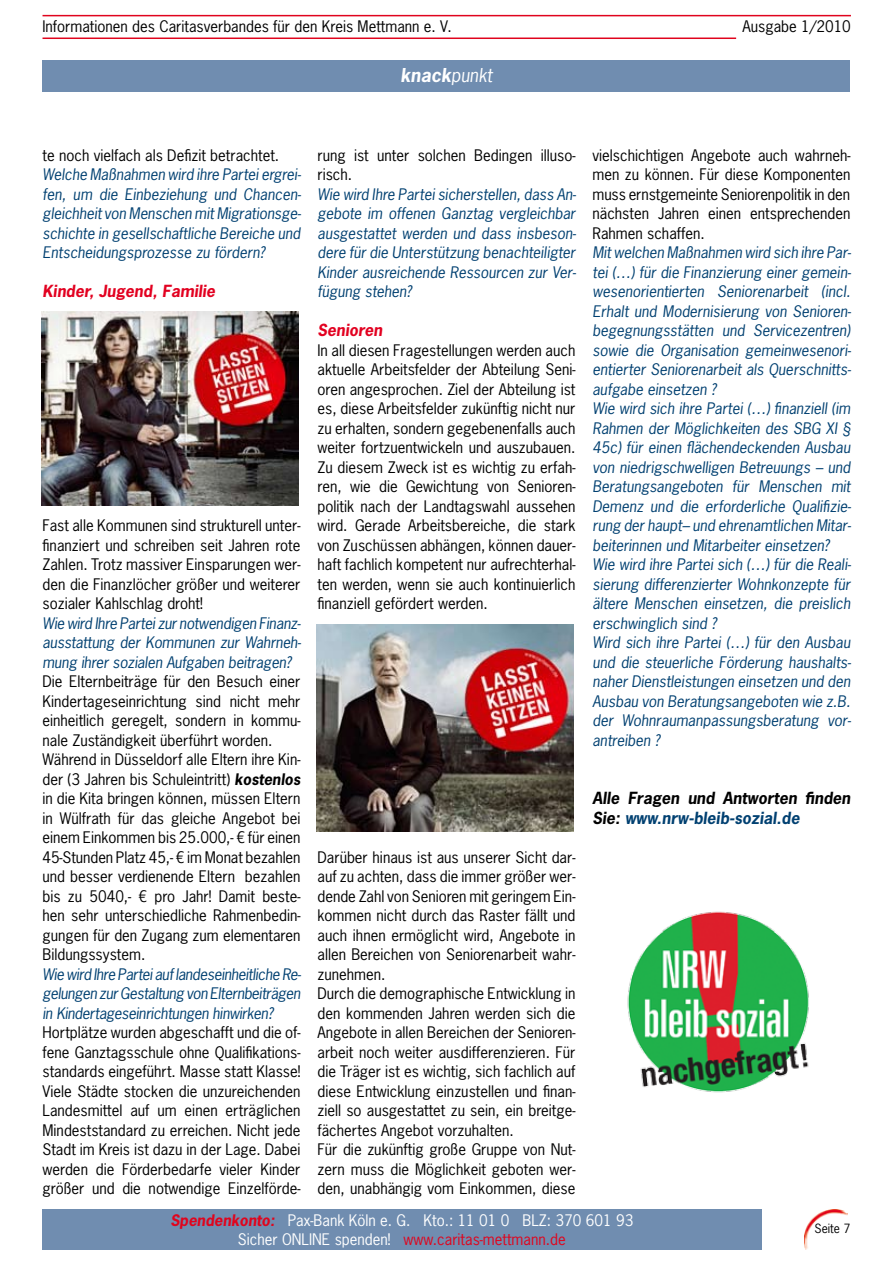
<style>
.page{position:relative;width:893px;height:1263px;background:#fff}
.page>*{position:absolute;margin:0;border:0;box-sizing:border-box;transform-origin:0 0}
.t1{font:italic 700 18px "News Gothic Std";color:#fff}
.t2{font:italic 700 15.75px/19.5px "News Gothic Std";color:#000}
.t3{font:italic 700 15.75px "News Gothic Std";color:#e20020}
.t4{font:15px/19.5px "News Gothic Std";color:#000;text-align:justify}
.t5{font:italic 15px/19.5px "News Gothic Std";color:#004071;text-align:justify}
.t6{font:15px/19.5px "News Gothic Std";color:#fff;text-align:center}
.t7{font:12px "News Gothic Std";color:#000}
.s1{font-weight:400}
.s2{font-weight:700;font-style:italic}
.s3{color:#004071}
.s4{font-weight:700;font-style:italic;color:#e0041d}
.s5{color:#e0041d}
</style>
<div class="page">
<hr style="left:43px;top:15px;width:808px;height:1px;background:#e0041d">
<hr style="left:43px;top:38px;width:693px;height:1px;background:#e0041d">
<img style="left:804px;top:1209px;width:43px;height:41px">
<div style="left:43px;top:1209px;width:719px;height:41px;background:#708db0"></div>
<img style="left:41px;top:311px;width:258px;height:194px">
<img style="left:316px;top:624px;width:258px;height:207px">
<img style="left:627px;top:911px;width:182px;height:182px">
<div style="left:43px;top:60px;width:807px;height:31px;background:#708db0"></div>
<p class="t4" style="left:43px;top:17px;width:411px">Informationen des Caritasverbandes für den Kreis Mettmann e. V.</p>
<p class="t4" style="left:742px;top:17px;width:110px">Ausgabe 1/2010</p>
<p class="t1" style="left:401px;top:63px;width:93px">knack<span class="s1">punkt</span></p>
<p class="t4" style="left:43px;top:145px;width:238px">te noch vielfach als Defizit betrachtet.</p>
<p class="t5" style="left:43px;top:165px;width:260px">Welche Maßnahmen wird ihre Partei ergrei&shy;fen, um die Einbeziehung und Chancen&shy;gleichheit von Menschen mit Migrationsge&shy;schichte in gesellschaftliche Bereiche und Entscheidungsprozesse zu fördern?</p>
<p class="t3" style="left:43px;top:281px;width:174px">Kinder, Jugend, Familie</p>
<p class="t4" style="left:43px;top:515px;width:259px">Fast alle Kommunen sind strukturell unter&shy;finanziert und schreiben seit Jahren rote Zahlen. Trotz massiver Einsparungen wer&shy;den die Finanzlöcher größer und weiterer sozialer Kahlschlag droht!</p>
<p class="t5" style="left:43px;top:613px;width:260px">Wie wird Ihre Partei zur notwendigen Finanz&shy;ausstattung der Kommunen zur Wahrneh&shy;mung ihrer sozialen Aufgaben beitragen?</p>
<p class="t4" style="left:43px;top:671px;width:260px;text-align:left">Die Elternbeiträge für den Besuch einer Kindertageseinrichtung sind nicht mehr einheitlich geregelt, sondern in kommu&shy;nale Zuständigkeit überführt worden.<br>Während in Düsseldorf alle Eltern ihre Kin&shy;der (3 Jahren bis Schuleintritt) <span class="s2">kostenlos </span>in die Kita bringen können, müssen Eltern in Wülfrath für das gleiche Angebot bei einem Einkommen bis 25.000,- € für einen 45-Stunden Platz 45,- € im Monat bezahlen und besser verdienende Eltern bezahlen bis zu 5040,- € pro Jahr! Damit beste&shy;hen sehr unterschiedliche Rahmenbedin&shy;gungen für den Zugang zum elementaren Bildungssystem.</p>
<p class="t5" style="left:43px;top:964px;width:260px">Wie wird Ihre Partei auf landeseinheitliche Re&shy;gelungen zur Gestaltung von Elternbeiträgen in Kindertageseinrichtungen hinwirken?</p>
<p class="t4" style="left:43px;top:1022px;width:259px">Hortplätze wurden abgeschafft und die of&shy;fene Ganztagsschule ohne Qualifikations&shy;standards eingeführt. Masse statt Klasse!<br>Viele Städte stocken die unzureichenden Landesmittel auf um einen erträglichen Mindeststandard zu erreichen. Nicht jede Stadt im Kreis ist dazu in der Lage. Dabei werden die Förderbedarfe vieler Kinder größer und die notwendige Einzelförde-</p>
<p class="t4" style="left:317px;top:145px;width:259px">rung ist unter solchen Bedingen illuso&shy;risch.</p>
<p class="t5" style="left:317px;top:184px;width:260px">Wie wird Ihre Partei sicherstellen, dass An&shy;gebote im offenen Ganztag vergleichbar ausgestattet werden und dass insbeson&shy;dere für die Unterstützung benachteiligter Kinder ausreichende Ressourcen zur Ver&shy;fügung stehen?</p>
<p class="t3" style="left:317px;top:320px;width:66px">Senioren</p>
<p class="t4" style="left:317px;top:340px;width:259px">In all diesen Fragestellungen werden auch aktuelle Arbeitsfelder der Abteilung Seni&shy;oren angesprochen. Ziel der Abteilung ist es, diese Arbeitsfelder zukünftig nicht nur zu erhalten, sondern gegebenenfalls auch weiter fortzuentwickeln und auszubauen.<br>Zu diesem Zweck ist es wichtig zu erfah&shy;ren, wie die Gewichtung von Senioren&shy;politik nach der Landtagswahl aussehen wird. Gerade Arbeitsbereiche, die stark von Zuschüssen abhängen, können dauer&shy;haft fachlich kompetent nur aufrechterhal&shy;ten werden, wenn sie auch kontinuierlich finanziell gefördert werden.</p>
<p class="t4" style="left:592px;top:145px;width:259px">vielschichtigen Angebote auch wahrneh&shy;men zu können. Für diese Komponenten muss ernstgemeinte Seniorenpolitik in den nächsten Jahren einen entsprechenden Rahmen schaffen.</p>
<p class="t5" style="left:592px;top:243px;width:260px;text-align:left">Mit welchen Maßnahmen wird sich ihre Par&shy;tei (…) für die Finanzierung einer gemein&shy;wesenorientierten Seniorenarbeit (incl.<br>Erhalt und Modernisierung von Senioren&shy;begegnungsstätten und Servicezentren) sowie die Organisation gemeinwesenori&shy;entierter Seniorenarbeit als Querschnitts&shy;aufgabe einsetzen ?<br>Wie wird sich ihre Partei (…) finanziell (im Rahmen der Möglichkeiten des SBG XI § 45c) für einen flächendeckenden Ausbau von niedrigschwelligen Betreuungs – und Beratungsangeboten für Menschen mit Demenz und die erforderliche Qualifizie&shy;rung der haupt– und ehrenamtlichen Mitar&shy;beiterinnen und Mitarbeiter einsetzen?<br>Wie wird ihre Partei sich (…) für die Reali&shy;sierung differenzierter Wohnkonzepte für ältere Menschen einsetzen, die preislich erschwinglich sind ?<br>Wird sich ihre Partei (…) für den Ausbau und die steuerliche Förderung haushalts&shy;naher Dienstleistungen einsetzen und den Ausbau von Beratungsangeboten wie z.B. der Wohnraumanpassungsberatung vor&shy;antreiben ?</p>
<p class="t4" style="left:317px;top:847px;width:259px;text-align:left">Darüber hinaus ist aus unserer Sicht dar&shy;auf zu achten, dass die immer größer wer&shy;dende Zahl von Senioren mit geringem Ein&shy;kommen nicht durch das Raster fällt und auch ihnen ermöglicht wird, Angebote in allen Bereichen von Seniorenarbeit wahr&shy;zunehmen.<br>Durch die demographische Entwicklung in den kommenden Jahren werden sich die Angebote in allen Bereichen der Senioren&shy;arbeit noch weiter ausdifferenzieren. Für die Träger ist es wichtig, sich fachlich auf diese Entwicklung einzustellen und finan&shy;ziell so ausgestattet zu sein, ein breitge&shy;fächertes Angebot vorzuhalten.<br>Für die zukünftig große Gruppe von Nut&shy;zern muss die Möglichkeit geboten wer&shy;den, unabhängig vom Einkommen, diese</p>
<p class="t2" style="left:592px;top:788px;width:259px">Alle Fragen und Antworten finden<br>Sie: <span class="s3">www.nrw-bleib-sozial.de</span></p>
<p class="t6" style="left:170px;top:1210px;width:464px"><span class="s4">Spendenkonto:</span> Pax-Bank Köln e. G. Kto.: 11 01 0 BLZ: 370 601 93<br>Sicher ONLINE spenden! <span class="s5">www.caritas-mettmann.de</span></p>
<p class="t7" style="left:815px;top:1221px;width:27px">Seite</p>
</div>
